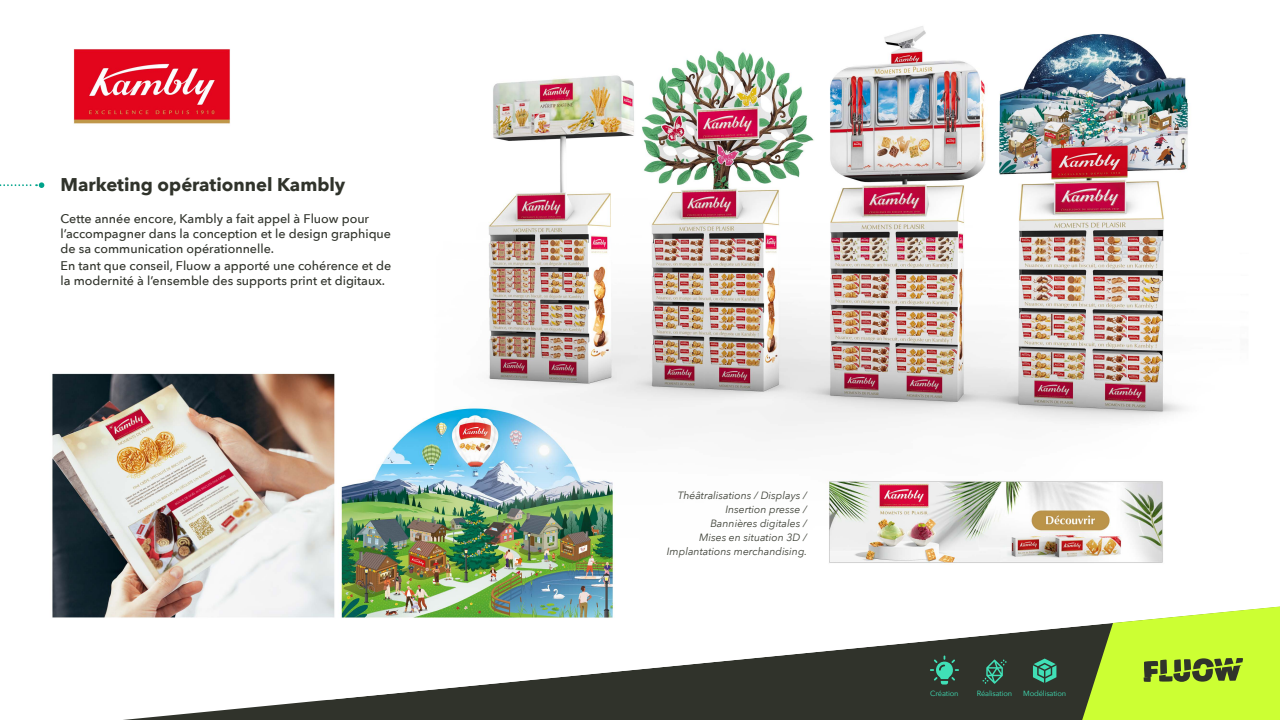
<style>
.page{position:relative;width:1280px;height:720px;background:#fff}
.page>*{position:absolute;margin:0;border:0;box-sizing:border-box;transform-origin:0 0}
.t1{font:700 18.4px "Avenir Next";color:#30332b}
.t2{font:500 12.55px/15.1px "Avenir Next";color:#30332b}
.t3{font:italic 10.5px/14px "Avenir Next";color:#3d4036;text-align:right}
.t4{font:7.5px "Avenir Next";letter-spacing:-.02em;color:#40e0b7}
</style>
<div class="page">
<svg style="left:123px;top:700px;width:959px;height:20px;background:#454841"></svg>
<img style="left:44px;top:26px;width:1236px;height:674px">
<svg style="left:0;top:182px;width:44px;height:6px"></svg>
<svg style="left:1033px;top:659px;width:23px;height:24px"></svg>
<svg style="left:930px;top:656px;width:29px;height:29px"></svg>
<svg style="left:983px;top:660px;width:24px;height:24px"></svg>
<svg style="left:1082px;top:607px;width:198px;height:113px;background:#bce542"></svg>
<h1 class="t1" style="left:60px;top:169px;width:286px">Marketing opérationnel Kambly</h1>
<p class="t2" style="left:60px;top:211px;width:332px">Cette année encore, Kambly a fait appel à Fluow pour l’accompagner dans la conception et le design graphique de sa communication opérationnelle.</p>
<p class="t2" style="left:60px;top:258px;width:332px">En tant que conseil, Fluow a apporté une cohérence et de la modernité à l’ensemble des supports print et digitaux.</p>
<p class="t3" style="left:667px;top:488px;width:142px">Théâtralisations / Displays /<br>Insertion presse /<br>Bannières digitales /<br>Mises en situation 3D /<br>Implantations merchandising.</p>
<p class="t4" style="left:930px;top:687px;width:30px">Création</p>
<p class="t4" style="left:977px;top:687px;width:37px">Réalisation</p>
<p class="t4" style="left:1023px;top:687px;width:44px">Modélisation</p>
</div>
